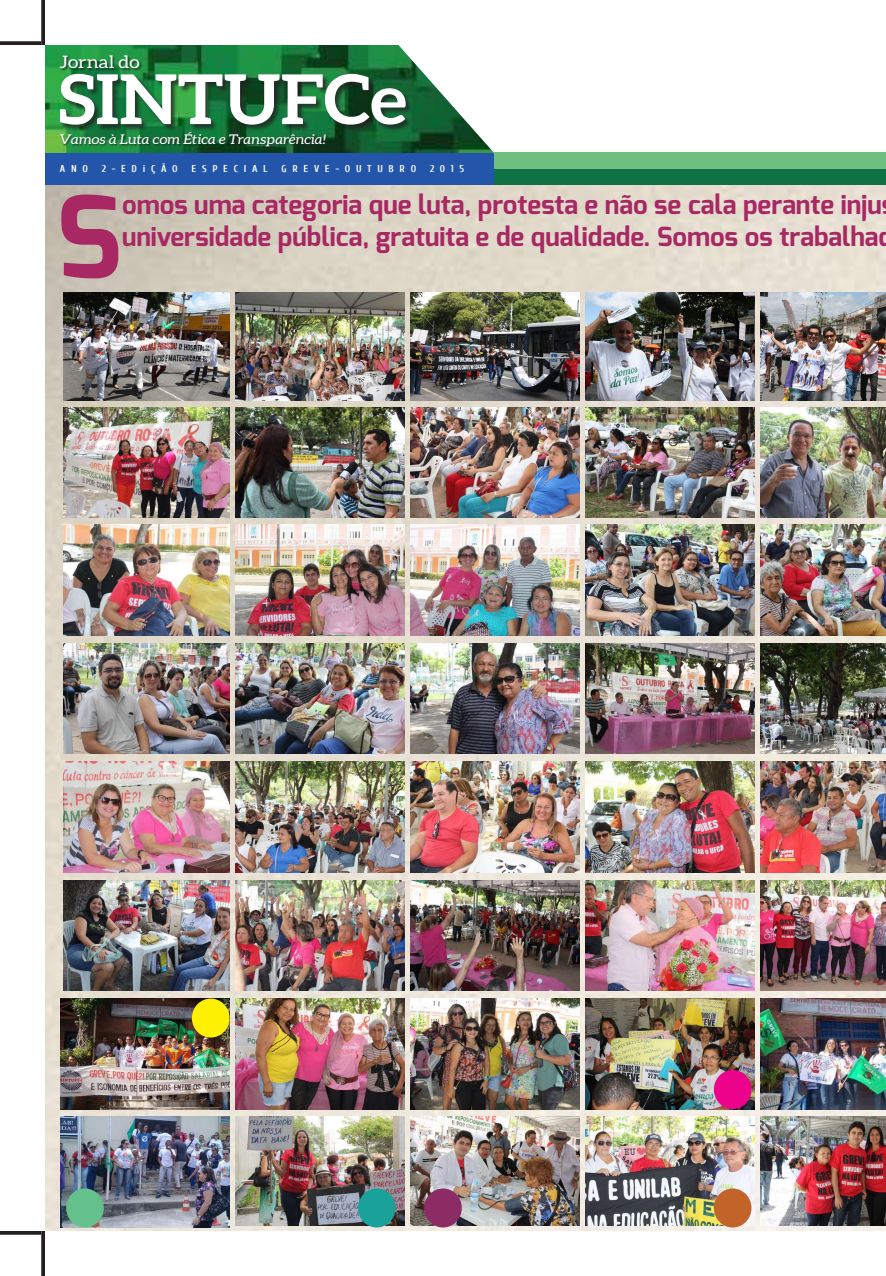
<style>
.page{position:relative;width:886px;height:1276px;background:#fff}
.page>*{position:absolute;margin:0;border:0;box-sizing:border-box;transform-origin:0 0}
.t1{font:700 112.38px "Exo";color:#a82864}
.figuras{font:700 68.75px "Aleo";color:#fff;scale:1.06 1}
.t2{font:700 26.25px/31.5px "Exo";color:#a82864}
.figuras-2{font:17.12px "Aleo";color:#fff;scale:1.13 1}
.figuras-3{font:italic 13.38px "Aleo";color:#fff;scale:1.13 1}
.t3{font:700 10px "Cuprum";letter-spacing:.57em;color:#fff}
</style>
<div class="page">
<img style="left:45px;top:45px;width:452px;height:108px">
<div style="left:45px;top:153px;width:449px;height:32px;background:#2355aa"></div>
<div style="left:494px;top:153px;width:392px;height:16px;background:#6fbf80"></div>
<div style="left:494px;top:169px;width:392px;height:16px;background:#107144"></div>
<div style="left:60px;top:74px;width:353px;height:58px;background:#231f20;opacity:.75"></div>
<div style="left:60px;top:56px;width:82px;height:16px;background:#231f20;opacity:.75"></div>
<div style="left:60px;top:132px;width:269px;height:17px;background:#231f20;opacity:.75"></div>
<svg style="left:41px;top:0;width:4px;height:45px"></svg>
<svg style="left:0;top:41px;width:41px;height:4px"></svg>
<svg style="left:41px;top:1231px;width:4px;height:45px"></svg>
<hr style="left:0;top:1231px;width:41px;height:3px;background:#231f20">
<img style="left:45px;top:185px;width:841px;height:1046px">
<img style="left:64px;top:292px;width:165px;height:108px">
<img style="left:64px;top:408px;width:165px;height:110px">
<img style="left:64px;top:525px;width:165px;height:110px">
<img style="left:64px;top:643px;width:165px;height:111px">
<img style="left:64px;top:761px;width:165px;height:111px">
<img style="left:61px;top:998px;width:168px;height:111px">
<img style="left:64px;top:880px;width:165px;height:110px">
<img style="left:61px;top:1117px;width:168px;height:110px">
<img style="left:235px;top:292px;width:169px;height:108px">
<img style="left:235px;top:408px;width:169px;height:110px">
<img style="left:235px;top:525px;width:169px;height:110px">
<img style="left:235px;top:643px;width:169px;height:111px">
<img style="left:235px;top:761px;width:169px;height:111px">
<img style="left:235px;top:998px;width:169px;height:111px">
<img style="left:235px;top:880px;width:169px;height:110px">
<img style="left:235px;top:1117px;width:169px;height:108px">
<img style="left:410px;top:292px;width:169px;height:108px">
<img style="left:410px;top:408px;width:169px;height:110px">
<img style="left:410px;top:525px;width:169px;height:110px">
<img style="left:410px;top:643px;width:169px;height:111px">
<img style="left:410px;top:761px;width:169px;height:111px">
<img style="left:410px;top:998px;width:169px;height:111px">
<img style="left:410px;top:880px;width:169px;height:110px">
<img style="left:410px;top:1117px;width:169px;height:108px">
<img style="left:585px;top:292px;width:169px;height:108px">
<img style="left:585px;top:408px;width:169px;height:110px">
<img style="left:585px;top:525px;width:169px;height:110px">
<img style="left:585px;top:643px;width:169px;height:111px">
<img style="left:585px;top:761px;width:169px;height:111px">
<img style="left:585px;top:998px;width:169px;height:111px">
<img style="left:585px;top:880px;width:169px;height:110px">
<img style="left:585px;top:1117px;width:169px;height:108px">
<img style="left:760px;top:292px;width:126px;height:108px">
<img style="left:760px;top:408px;width:126px;height:110px">
<img style="left:760px;top:525px;width:126px;height:110px">
<img style="left:760px;top:643px;width:126px;height:111px">
<img style="left:760px;top:761px;width:126px;height:111px">
<img style="left:760px;top:998px;width:126px;height:111px">
<img style="left:760px;top:880px;width:126px;height:110px">
<img style="left:760px;top:1117px;width:126px;height:108px">
<div style="left:714px;top:1070px;width:37px;height:39px;background:#ed028c;border-radius:50%"></div>
<div style="left:192px;top:998px;width:37px;height:39px;background:#fff101;border-radius:50%"></div>
<div style="left:66px;top:1188px;width:38px;height:39px;background:#65c18b;border-radius:50%"></div>
<div style="left:358px;top:1188px;width:37px;height:39px;background:#19a19a;border-radius:50%"></div>
<div style="left:424px;top:1188px;width:38px;height:39px;background:#8c2c65;border-radius:50%"></div>
<div style="left:714px;top:1188px;width:37px;height:39px;background:#c2632a;border-radius:50%"></div>
<p class="figuras-2" style="left:59px;top:53px;width:72px">Jornal do</p>
<p class="figuras" style="left:59px;top:60px;width:330px">SINTUFCe</p>
<p class="figuras-3" style="left:60px;top:132px;width:237px">Vamos à Luta com Ética e Transparência!</p>
<p class="t3" style="left:60px;top:163px;width:29px">ANO</p>
<p class="t3" style="left:102px;top:163px;width:77px">2-EDiÇÃO</p>
<p class="t3" style="left:192px;top:163px;width:78px">ESPECIAL</p>
<p class="t3" style="left:282px;top:163px;width:136px">GREVE-OUTUBRO</p>
<p class="t3" style="left:430px;top:163px;width:36px">2015</p>
<p class="t1" style="left:56px;top:165px;width:68px">S</p>
<p class="t2" style="left:122px;top:189px;width:772px">omos uma categoria que luta, protesta e não se cala perante inju universidade pública, gratuita e de qualidade. Somos os trabalhad</p>
</div>
